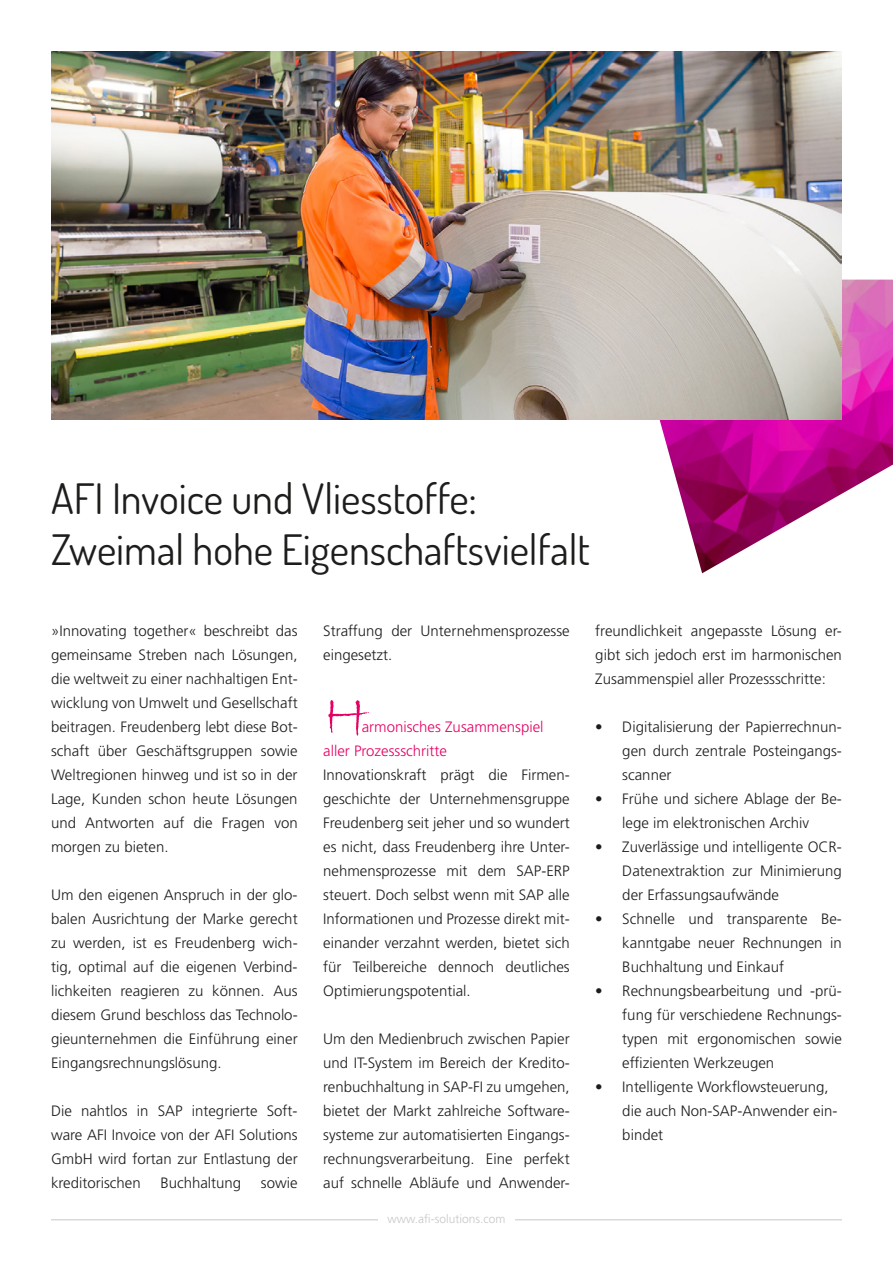
<style>
.page{position:relative;width:893px;height:1263px;background:#fff}
.page>*{position:absolute;margin:0;border:0;box-sizing:border-box;transform-origin:0 0}
.t1{font:60px "Bradley Hand ITC";color:#e60064}
.t2{font:42px/50.4px "Dosis";color:#1d1d1b}
.t3{font:300 15px/24px "Frutiger LT Std";color:#1d1d1b;text-align:justify}
.t4{font:300 15px/24px "Frutiger LT Std";color:#e60064}
.t5{font:300 12px "Frutiger LT Std";color:#c7c7c6}
</style>
<div class="page">
<img style="left:659px;top:280px;width:234px;height:293px">
<img style="left:51px;top:51px;width:791px;height:369px">
<hr style="left:51px;top:1219px;width:791px;height:1px;background:#c7c7c6">
<div style="left:378px;top:1214px;width:136px;height:14px;background:#fff"></div>
<h2 class="t2" style="left:51px;top:472px;width:540px">AFI Invoice und Vliesstoffe:<br>Zweimal hohe Eigenschaftsvielfalt</h2>
<p class="t3" style="left:51px;top:619px;width:248px">»Innovating together« beschreibt das gemeinsame Streben nach Lösungen, die weltweit zu einer nachhaltigen Ent&shy;wicklung von Umwelt und Gesellschaft beitragen. Freudenberg lebt diese Bot&shy;schaft über Geschäftsgruppen sowie Weltregionen hinweg und ist so in der Lage, Kunden schon heute Lösungen und Antworten auf die Fragen von morgen zu bieten.</p>
<p class="t3" style="left:51px;top:883px;width:248px">Um den eigenen Anspruch in der glo&shy;balen Ausrichtung der Marke gerecht zu werden, ist es Freudenberg wich&shy;tig, optimal auf die eigenen Verbind&shy;lichkeiten reagieren zu können. Aus diesem Grund beschloss das Technolo&shy;gieunternehmen die Einführung einer Eingangsrechnungslösung.</p>
<p class="t3" style="left:51px;top:1099px;width:248px">Die nahtlos in SAP integrierte Soft&shy;ware AFI Invoice von der AFI Solutions GmbH wird fortan zur Entlastung der kreditorischen</p>
<p class="t3" style="left:160px;top:1171px;width:82px">Buchhaltung</p>
<p class="t3" style="left:261px;top:1171px;width:38px">sowie</p>
<p class="t3" style="left:323px;top:619px;width:248px">Straffung der Unternehmensprozesse eingesetzt.</p>
<h1 class="t1" style="left:323px;top:677px;width:46px">H</h1>
<p class="t4" style="left:323px;top:715px;width:222px;text-indent:39px">armonisches Zusammenspiel aller Prozessschritte</p>
<p class="t3" style="left:323px;top:763px;width:248px">Innovationskraft prägt die Firmen&shy;geschichte der Unternehmensgruppe Freudenberg seit jeher und so wundert es nicht, dass Freudenberg ihre Unter&shy;nehmensprozesse mit dem SAP-ERP steuert. Doch selbst wenn mit SAP alle Informationen und Prozesse direkt mit&shy;einander verzahnt werden, bietet sich für Teilbereiche dennoch deutliches Optimierungspotential.</p>
<p class="t3" style="left:323px;top:1027px;width:248px">Um den Medienbruch zwischen Papier und IT-System im Bereich der Kredito&shy;renbuchhaltung in SAP-FI zu umgehen, bietet der Markt zahlreiche Software&shy;systeme zur automatisierten Eingangs&shy;rechnungsverarbeitung. Eine perfekt auf schnelle Abläufe und Anwender-</p>
<p class="t5" style="left:387px;top:1212px;width:120px">www.afi-solutions.com</p>
<p class="t3" style="left:595px;top:619px;width:248px">freundlichkeit angepasste Lösung er&shy;gibt sich jedoch erst im harmonischen Zusammenspiel aller Prozessschritte:</p>
<p class="t3" style="left:622px;top:715px;width:221px;text-indent:-27px">• Digitalisierung der Papierrechnun&shy;gen durch zentrale Posteingangs&shy;scanner</p>
<p class="t3" style="left:595px;top:787px;width:248px;text-align:center">• Frühe und sichere Ablage der Be&shy;lege im elektronischen Archiv</p>
<p class="t3" style="left:622px;top:835px;width:221px;text-indent:-27px">• Zuverlässige und intelligente OCR-Datenextraktion zur Minimierung der Erfassungsaufwände</p>
<p class="t3" style="left:622px;top:907px;width:221px;text-indent:-27px">• Schnelle und transparente Be&shy;kanntgabe neuer Rechnungen in Buchhaltung und Einkauf</p>
<p class="t3" style="left:622px;top:979px;width:221px;text-indent:-27px">• Rechnungsbearbeitung und -prü&shy;fung für verschiedene Rechnungs&shy;typen mit ergonomischen sowie effizienten Werkzeugen</p>
<p class="t3" style="left:622px;top:1075px;width:217px;text-align:left;text-indent:-27px">• Intelligente Workflowsteuerung, die auch Non-SAP-Anwender ein&shy;bindet</p>
</div>
